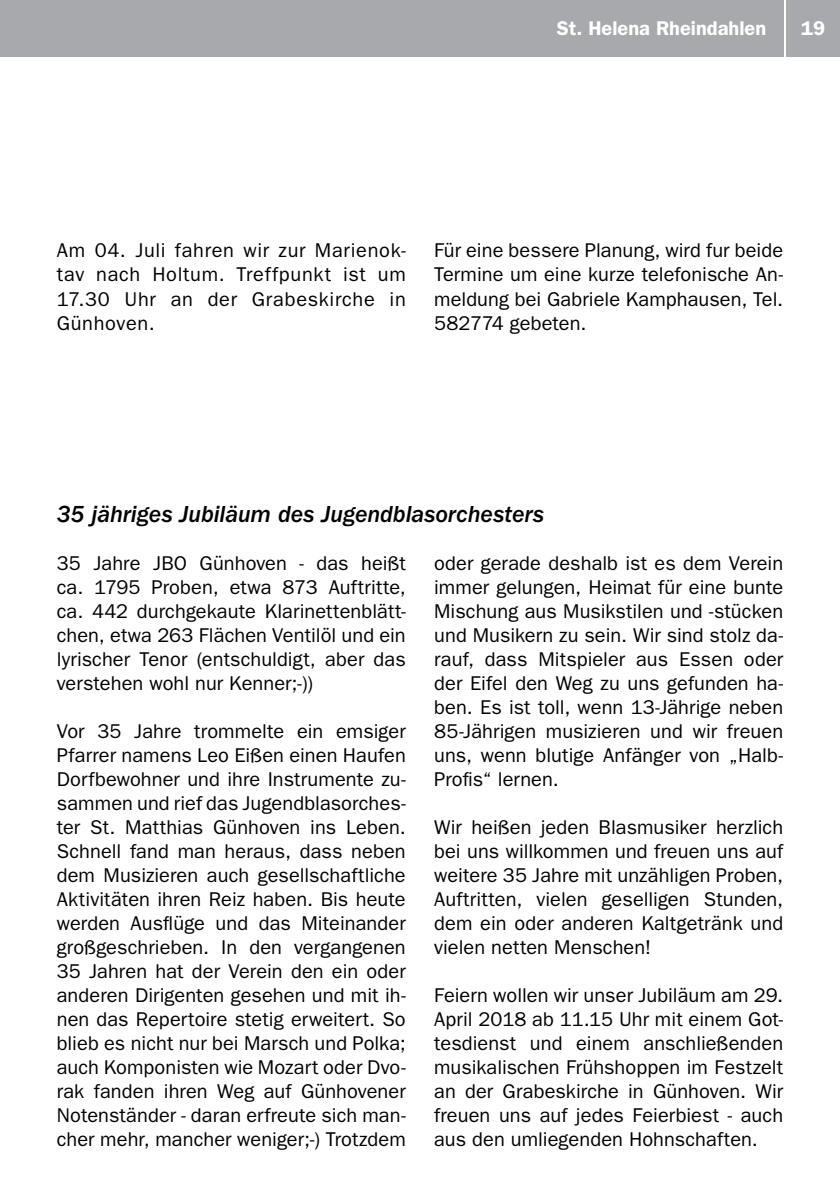
<style>
.page{position:relative;width:840px;height:1191px;background:#fff}
.page>*{position:absolute;margin:0;border:0;box-sizing:border-box;transform-origin:0 0}
.t1{font:italic 500 24px "Franklin Gothic LT";letter-spacing:-.005em;color:#000}
.t2{font:20px/24px "Franklin Gothic LT";letter-spacing:.005em;color:#000;text-align:justify}
.t3{font:600 20px "Franklin Gothic LT";color:#fff}
</style>
<div class="page">
<div style="left:0;top:0;width:782px;height:57px;background:#a7a9ac"></div>
<div style="left:785px;top:0;width:54px;height:57px;background:#a7a9ac"></div>
<p class="t3" style="left:556px;top:17px;width:211px">St. Helena Rheindahlen</p>
<p class="t3" style="left:800px;top:17px;width:25px">19</p>
<p class="t2" style="left:57px;top:239px;width:350px">Am 04. Juli fahren wir zur Marienok&shy;tav nach Holtum. Treffpunkt ist um 17.30 Uhr an der Grabeskirche in Günhoven.</p>
<p class="t2" style="left:434px;top:239px;width:350px">Für eine bessere Planung, wird fur beide Termine um eine kurze telefonische An&shy;meldung bei Gabriele Kamphausen, Tel.<br>582774 gebeten.</p>
<p class="t1" style="left:57px;top:500px;width:488px">35 jähriges Jubiläum des Jugendblasorchesters</p>
<p class="t2" style="left:57px;top:551px;width:350px">35 Jahre JBO Günhoven - das heißt ca. 1795 Proben, etwa 873 Auftritte, ca. 442 durchgekaute Klarinettenblätt&shy;chen, etwa 263 Flächen Ventilöl und ein lyrischer Tenor (entschuldigt, aber das verstehen wohl nur Kenner;-))</p>
<p class="t2" style="left:57px;top:719px;width:350px">Vor 35 Jahre trommelte ein emsiger Pfarrer namens Leo Eißen einen Haufen Dorfbewohner und ihre Instrumente zu&shy;sammen und rief das Jugendblasorches&shy;ter St. Matthias Günhoven ins Leben.<br>Schnell fand man heraus, dass neben dem Musizieren auch gesellschaftliche Aktivitäten ihren Reiz haben. Bis heute werden Ausflüge und das Miteinander großgeschrieben. In den vergangenen 35 Jahren hat der Verein den ein oder anderen Dirigenten gesehen und mit ih&shy;nen das Repertoire stetig erweitert. So blieb es nicht nur bei Marsch und Polka; auch Komponisten wie Mozart oder Dvo&shy;rak fanden ihren Weg auf Günhovener Notenständer - daran erfreute sich man&shy;cher mehr, mancher weniger;-) Trotzdem</p>
<p class="t2" style="left:434px;top:551px;width:350px">oder gerade deshalb ist es dem Verein immer gelungen, Heimat für eine bunte Mischung aus Musikstilen und -stücken und Musikern zu sein. Wir sind stolz da&shy;rauf, dass Mitspieler aus Essen oder der Eifel den Weg zu uns gefunden ha&shy;ben. Es ist toll, wenn 13-Jährige neben 85-Jährigen musizieren und wir freuen uns, wenn blutige Anfänger von „Halb-Profis“ lernen.</p>
<p class="t2" style="left:434px;top:815px;width:350px">Wir heißen jeden Blasmusiker herzlich bei uns willkommen und freuen uns auf weitere 35 Jahre mit unzähligen Proben, Auftritten, vielen geselligen Stunden, dem ein oder anderen Kaltgetränk und vielen netten Menschen!</p>
<p class="t2" style="left:434px;top:983px;width:350px">Feiern wollen wir unser Jubiläum am 29.<br>April 2018 ab 11.15 Uhr mit einem Got&shy;tesdienst und einem anschließenden musikalischen Frühshoppen im Festzelt an der Grabeskirche in Günhoven. Wir freuen uns auf jedes Feierbiest - auch aus den umliegenden Hohnschaften.</p>
</div>
